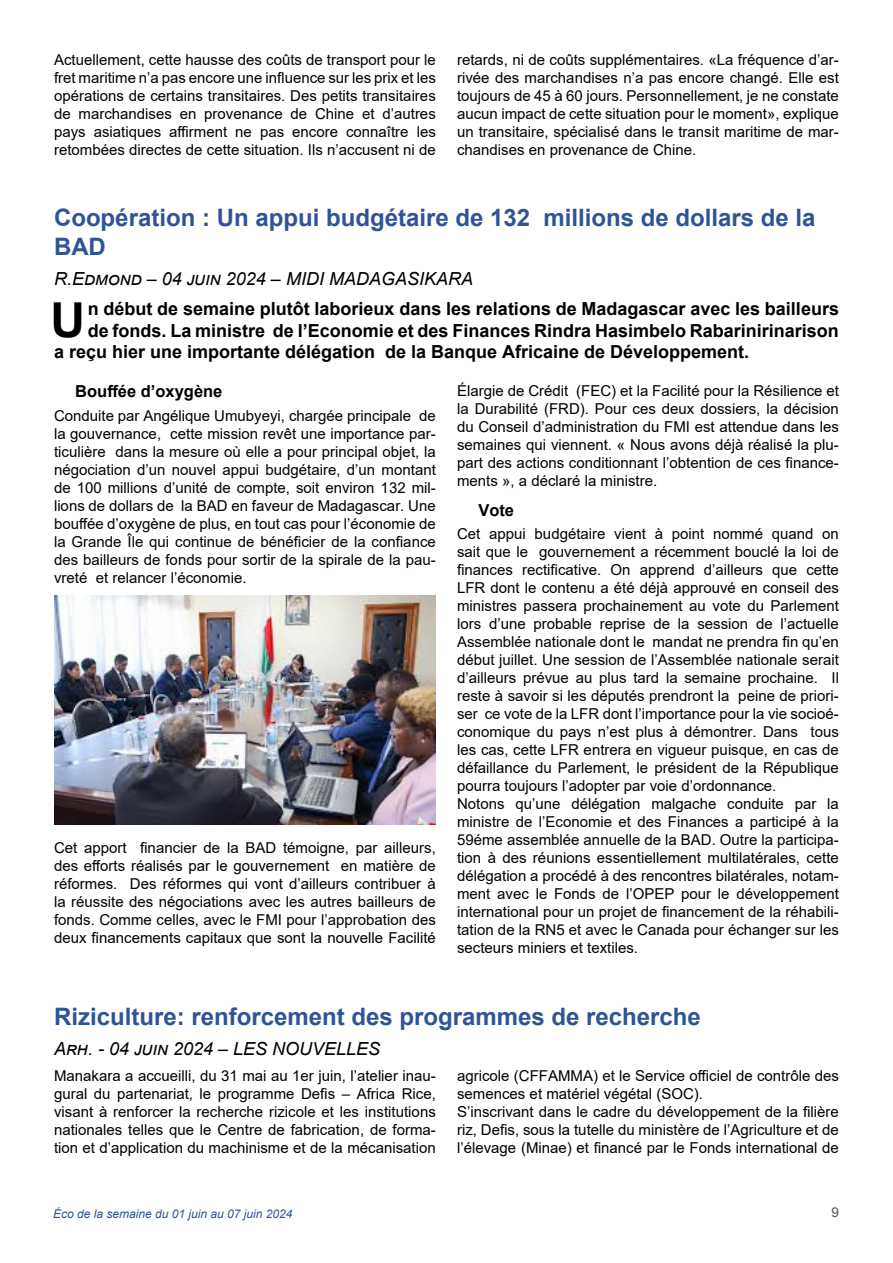
<style>
.page{position:relative;width:893px;height:1263px;background:#fff}
.page>*{position:absolute;margin:0;border:0;box-sizing:border-box;transform-origin:0 0}
.chapeau{font:700 48.15px "Arial";color:#000}
.titre{font:700 24px/28.8px "Arial";color:#2f5496}
.chapeau-2{font:700 18px "Arial";color:#000}
.auteur{font:italic 18px "Arial";color:#000}
.intertitre{font:700 16.5px "Arial";color:#000}
.texte{font:15px/18px "Arial";color:#000;text-align:justify}
.t1{font:13.5px "Arial";color:#525252}
.t2{font:italic 12px "Arial";color:#2f5496}
</style>
<div class="page">
<img style="left:54px;top:595px;width:382px;height:229px">
<p class="texte" style="left:54px;top:51px;width:383px">Actuellement, cette hausse des coûts de transport pour le fret maritime n’a pas encore une influence sur les prix et les opérations de certains transitaires. Des petits transitaires de marchandises en provenance de Chine et d’autres pays asiatiques affirment ne pas encore connaître les retombées directes de cette situation. Ils n’accusent ni de</p>
<p class="texte" style="left:457px;top:51px;width:383px">retards, ni de coûts supplémentaires. «La fréquence d’ar&shy;rivée des marchandises n’a pas encore changé. Elle est toujours de 45 à 60 jours. Personnellement, je ne constate aucun impact de cette situation pour le moment», explique un transitaire, spécialisé dans le transit maritime de mar&shy;chandises en provenance de Chine.</p>
<p class="titre" style="left:54px;top:204px;width:763px">Coopération : Un appui budgétaire de 132 millions de dollars de la<br>BAD</p>
<p class="auteur" style="left:54px;top:267px;width:421px">R.Edmond – 04 juin 2024 – MIDI MADAGASIKARA</p>
<p class="chapeau" style="left:51px;top:286px;width:36px">U</p>
<p class="chapeau-2" style="left:88px;top:296px;width:753px">n début de semaine plutôt laborieux dans les relations de Madagascar avec les bailleurs</p>
<p class="chapeau-2" style="left:88px;top:318px;width:753px">de fonds. La ministre de l’Economie et des Finances Rindra Hasimbelo Rabarinirinarison</p>
<p class="chapeau-2" style="left:54px;top:339px;width:697px">a reçu hier une importante délégation de la Banque Africaine de Développement.</p>
<p class="intertitre" style="left:75px;top:380px;width:149px">Bouffée d’oxygène</p>
<p class="texte" style="left:54px;top:406px;width:383px">Conduite par Angélique Umubyeyi, chargée principale de la gouvernance, cette mission revêt une importance par&shy;ticulière dans la mesure où elle a pour principal objet, la négociation d’un nouvel appui budgétaire, d’un montant de 100 millions d’unité de compte, soit environ 132 mil&shy;lions de dollars de la BAD en faveur de Madagascar. Une bouffée d’oxygène de plus, en tout cas pour l’économie de la Grande Île qui continue de bénéficier de la confiance des bailleurs de fonds pour sortir de la spirale de la pau&shy;vreté et relancer l’économie.</p>
<p class="texte" style="left:457px;top:381px;width:383px">Élargie de Crédit (FEC) et la Facilité pour la Résilience et la Durabilité (FRD). Pour ces deux dossiers, la décision du Conseil d’administration du FMI est attendue dans les semaines qui viennent. « Nous avons déjà réalisé la plu&shy;part des actions conditionnant l’obtention de ces finance&shy;ments », a déclaré la ministre.</p>
<p class="intertitre" style="left:478px;top:499px;width:37px">Vote</p>
<p class="texte" style="left:457px;top:525px;width:383px">Cet appui budgétaire vient à point nommé quand on sait que le gouvernement a récemment bouclé la loi de finances rectificative. On apprend d’ailleurs que cette LFR dont le contenu a été déjà approuvé en conseil des ministres passera prochainement au vote du Parlement lors d’une probable reprise de la session de l’actuelle Assemblée nationale dont le mandat ne prendra fin qu’en début juillet. Une session de l’Assemblée nationale serait d’ailleurs prévue au plus tard la semaine prochaine. Il reste à savoir si les députés prendront la peine de priori&shy;ser ce vote de la LFR dont l’importance pour la vie socioé&shy;conomique du pays n’est plus à démontrer. Dans tous les cas, cette LFR entrera en vigueur puisque, en cas de défaillance du Parlement, le président de la République pourra toujours l’adopter par voie d’ordonnance.</p>
<p class="texte" style="left:457px;top:795px;width:383px">Notons qu’une délégation malgache conduite par la ministre de l’Economie et des Finances a participé à la 59éme assemblée annuelle de la BAD. Outre la participa&shy;tion à des réunions essentiellement multilatérales, cette délégation a procédé à des rencontres bilatérales, notam&shy;ment avec le Fonds de l’OPEP pour le développement international pour un projet de financement de la réhabili&shy;tation de la RN5 et avec le Canada pour échanger sur les secteurs miniers et textiles.</p>
<p class="texte" style="left:54px;top:838px;width:383px">Cet apport financier de la BAD témoigne, par ailleurs, des efforts réalisés par le gouvernement en matière de réformes. Des réformes qui vont d’ailleurs contribuer à la réussite des négociations avec les autres bailleurs de fonds. Comme celles, avec le FMI pour l’approbation des deux financements capitaux que sont la nouvelle Facilité</p>
<p class="titre" style="left:54px;top:1002px;width:648px">Riziculture: renforcement des programmes de recherche</p>
<p class="auteur" style="left:54px;top:1037px;width:328px">Arh. - 04 juin 2024 – LES NOUVELLES</p>
<p class="texte" style="left:54px;top:1067px;width:383px">Manakara a accueilli, du 31 mai au 1er juin, l’atelier inau&shy;gural du partenariat, le programme Defis – Africa Rice, visant à renforcer la recherche rizicole et les institutions nationales telles que le Centre de fabrication, de forma&shy;tion et d’application du machinisme et de la mécanisation</p>
<p class="texte" style="left:457px;top:1067px;width:383px">agricole (CFFAMMA) et le Service officiel de contrôle des semences et matériel végétal (SOC).</p>
<p class="texte" style="left:457px;top:1103px;width:383px">S’inscrivant dans le cadre du développement de la filière riz, Defis, sous la tutelle du ministère de l’Agriculture et de l’élevage (Minae) et financé par le Fonds international de</p>
<p class="t2" style="left:53px;top:1205px;width:241px">Éco de la semaine du 01 juin au 07 juin 2024</p>
<p class="t1" style="left:831px;top:1203px;width:9px">9</p>
</div>
